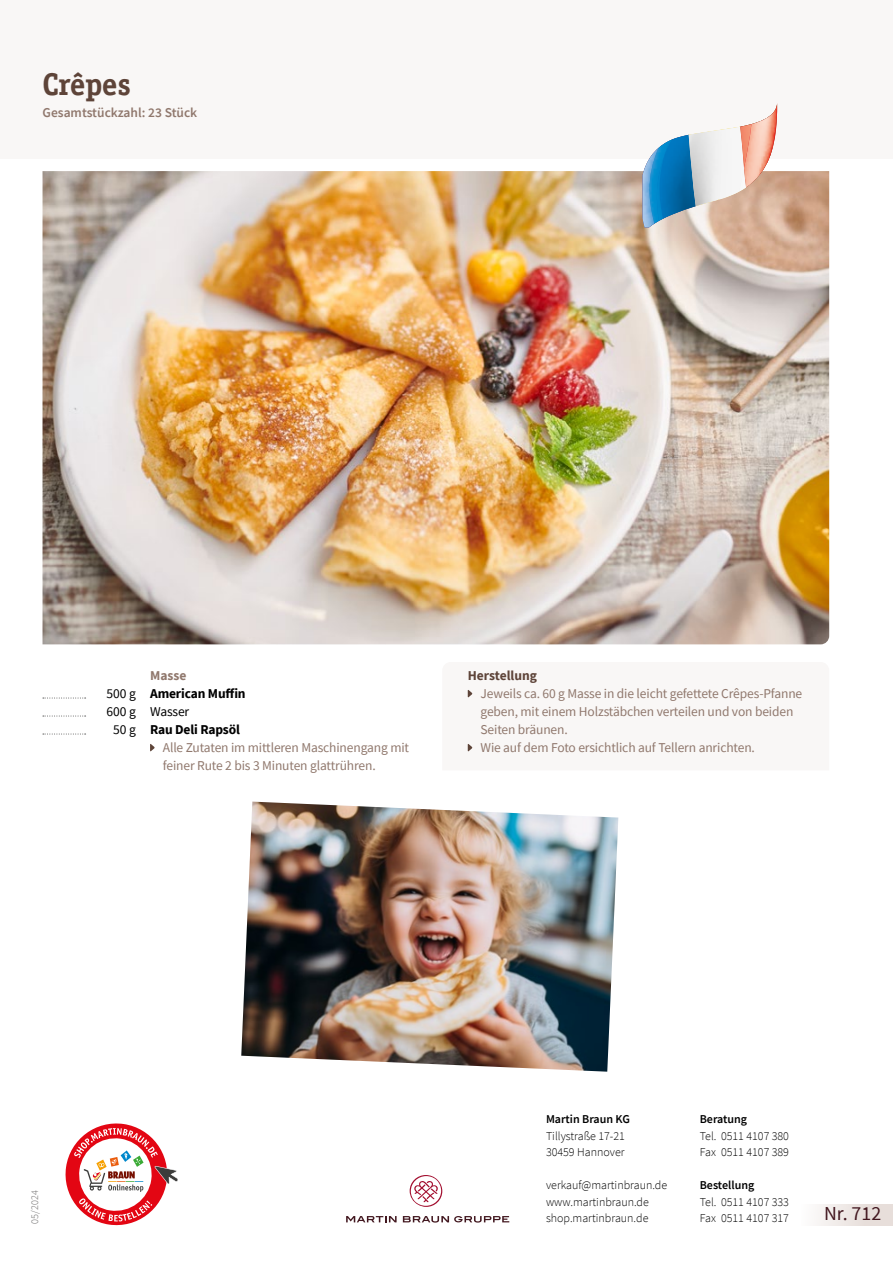
<style>
.page{position:relative;width:893px;height:1263px;background:#fff}
.page>*{position:absolute;margin:0;border:0;box-sizing:border-box;transform-origin:0 0}
.t1{font:700 31.5px "Officina Serif ITC Pro";color:#5e4439}
.t2{font:19.8px "Source Sans Pro";color:#42171f}
.t3{font:13.5px/18px "Source Sans Pro";letter-spacing:-.01em;color:#90786d}
.t4{font:700 13.5px "Source Sans Pro";letter-spacing:-.01em;color:#000}
.t5{font:600 13.5px "Source Sans Pro";color:#90786d}
.t6{font:13.5px/18px "Source Sans Pro";letter-spacing:-.005em;color:#000;text-align:center}
.t7{font:700 13.5px "Source Sans Pro";color:#5e4439}
.t8{font:700 13.5px "Source Sans Pro";color:#90786d}
.t9{font:300 12px/16.5px "Source Sans Pro";color:#000}
.t10{font:600 12px "Source Sans Pro";color:#000}
.t11{font:300 10.2px "Source Sans Pro";letter-spacing:.01em;color:#706f6f}
</style>
<div class="page">
<div style="left:0;top:0;width:893px;height:158px;background:#f9f7f6"></div>
<svg style="left:66px;top:1123px;width:112px;height:102px"></svg>
<svg style="left:346px;top:1216px;width:51px;height:6px"></svg>
<svg style="left:403px;top:1216px;width:106px;height:6px"></svg>
<svg style="left:410px;top:1175px;width:32px;height:32px"></svg>
<div style="left:801px;top:1204px;width:92px;height:21px;background:linear-gradient(to right,#fcfbfb,#e3d8d3)"></div>
<svg style="left:150px;top:744px;width:5px;height:8px"></svg>
<svg style="left:43px;top:698px;width:43px;height:1px"></svg>
<svg style="left:43px;top:716px;width:43px;height:1px"></svg>
<svg style="left:43px;top:734px;width:43px;height:1px"></svg>
<img style="left:241px;top:801px;width:377px;height:271px">
<img style="left:43px;top:171px;width:786px;height:473px">
<svg style="left:643px;top:103px;width:135px;height:124px"></svg>
<img style="left:657px;top:140px;width:15px;height:81px">
<h1 class="t1" style="left:43px;top:65px;width:90px">Crêpes</h1>
<p class="t5" style="left:43px;top:104px;width:156px">Gesamtstückzahl: 23 Stück</p>
<p class="t6" style="left:106px;top:685px;width:31px">500 g<br>600 g<br>50 g</p>
<p class="t8" style="left:150px;top:667px;width:38px">Masse</p>
<p class="t4" style="left:150px;top:685px;width:97px">American Muffin</p>
<p class="t6" style="left:150px;top:703px;width:41px">Wasser</p>
<p class="t4" style="left:150px;top:721px;width:91px">Rau Deli Rapsöl</p>
<p class="t3" style="left:163px;top:739px;width:248px">Alle Zutaten im mittleren Maschinengang mit feiner Rute 2 bis 3 Minuten glattrühren.</p>
<p class="t7" style="left:468px;top:667px;width:71px">Herstellung</p>
<p class="t3" style="left:480px;top:685px;width:323px">Jeweils ca. 60 g Masse in die leicht gefettete Crêpes-Pfanne geben, mit einem Holzstäbchen verteilen und von beiden Seiten bräunen.<br>Wie auf dem Foto ersichtlich auf Tellern anrichten.</p>
<p class="t11" style="left:29px;top:1224px;width:35px;rotate:-90deg">05/2024</p>
<p class="t10" style="left:546px;top:1111px;width:85px">Martin Braun KG</p>
<p class="t9" style="left:546px;top:1128px;width:81px">Tillystraße 17-21<br>30459 Hannover</p>
<p class="t9" style="left:546px;top:1177px;width:123px">verkauf@martinbraun.de www.martinbraun.de shop.martinbraun.de</p>
<p class="t10" style="left:700px;top:1111px;width:49px">Beratung</p>
<p class="t9" style="left:700px;top:1128px;width:91px">Tel. 0511 4107 380<br>Fax 0511 4107 389</p>
<p class="t10" style="left:700px;top:1177px;width:56px">Bestellung</p>
<p class="t9" style="left:700px;top:1194px;width:91px">Tel. 0511 4107 333<br>Fax 0511 4107 317</p>
<h2 class="t2" style="left:824px;top:1201px;width:59px">Nr. 712</h2>
</div>
